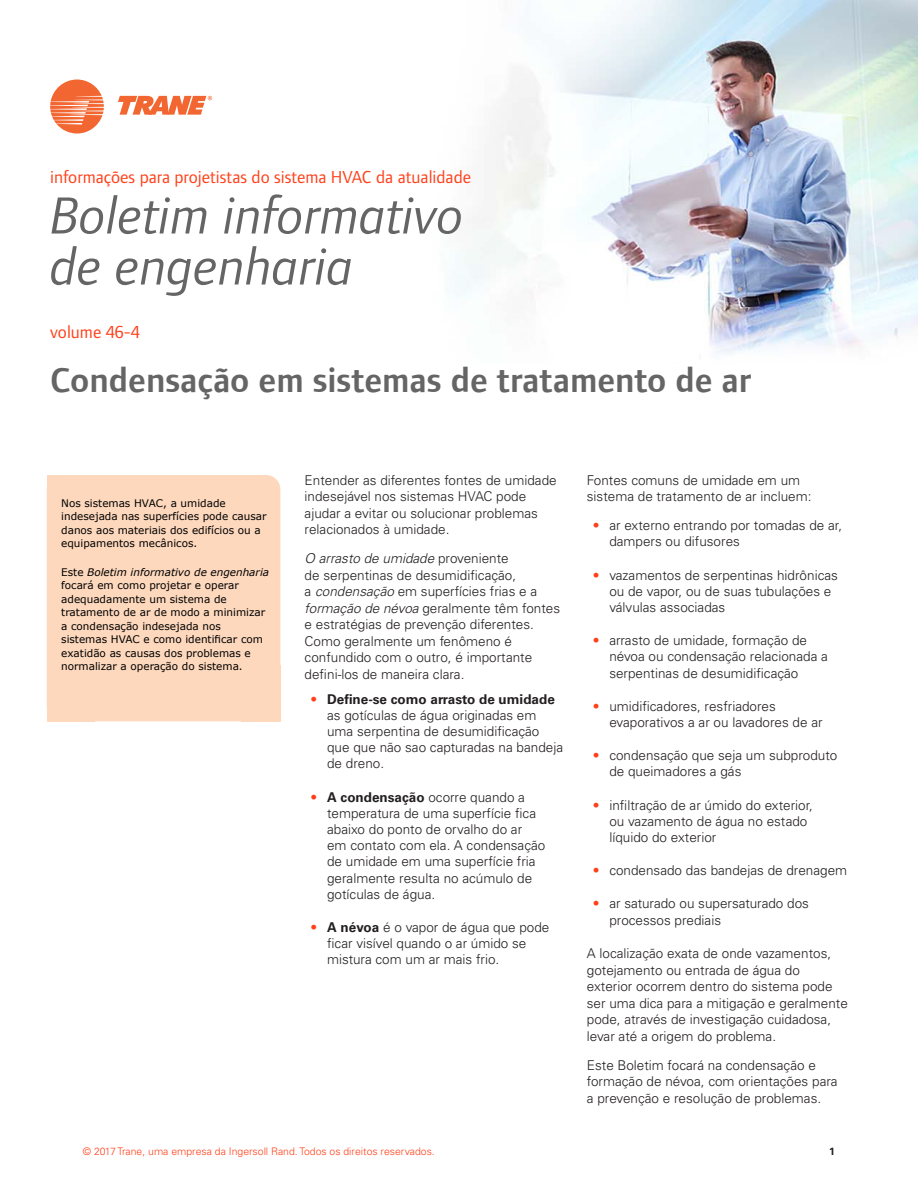
<style>
.page{position:relative;width:918px;height:1188px;background:#fff}
.page>*{position:absolute;margin:0;border:0;box-sizing:border-box;transform-origin:0 0}
.t1{font:italic 54px/51px "Foundry Form Sans";color:#656565}
.t2{font:36px "Foundry Form Sans Demi OSF";color:#656565}
.Orange_FFSBook{font:18px "Foundry Form Sans";color:#ff401a}
.Paragraph2{font:300 13.5px/16.2px "Univers LT Std";color:#231f20}
.Paragraph1{font:10.5px/13.5px "Verdana";color:#000}
.t3{font:300 10.5px "Univers LT Std";color:#ff401a}
.t4{font:700 10.5px "Univers LT Std";color:#231f20}
.s1{font-style:italic}
.s2{color:#ff401a}
.s3{font-weight:700}
</style>
<div class="page">
<img style="left:72px;top:0;width:846px;height:354px">
<svg style="left:118px;top:96px;width:94px;height:19px"></svg>
<svg style="left:50px;top:80px;width:54px;height:53px"></svg>
<div style="left:47px;top:475px;width:233px;height:246px;background:#fdd8bd;border-radius:14px"></div>
<div style="left:47px;top:475px;width:46px;height:53px;background:#fdd8bd"></div>
<div style="left:47px;top:668px;width:48px;height:53px;background:#fdd8bd"></div>
<div style="left:241px;top:665px;width:39px;height:56px;background:#fdd8bd"></div>
<p class="Orange_FFSBook" style="left:50px;top:166px;width:422px">informações para projetistas do sistema HVAC da atualidade</p>
<p class="t1" style="left:50px;top:190px;width:415px">Boletim informativo de engenharia</p>
<p class="Orange_FFSBook" style="left:50px;top:322px;width:91px">volume 46-4</p>
<p class="t2" style="left:50px;top:360px;width:703px">Condensação em sistemas de tratamento de ar</p>
<p class="Paragraph1" style="left:61px;top:496px;width:207px">Nos sistemas HVAC, a umidade indesejada nas superfícies pode causar danos aos materiais dos edifícios ou a equipamentos mecânicos.</p>
<p class="Paragraph1" style="left:61px;top:565px;width:209px">Este <span class="s1">Boletim informativo de engenharia </span>focará em como projetar e operar adequadamente um sistema de tratamento de ar de modo a minimizar a condensação indesejada nos sistemas HVAC e como identificar com exatidão as causas dos problemas e normalizar a operação do sistema.</p>
<p class="Paragraph2" style="left:305px;top:472px;width:254px">Entender as diferentes fontes de umidade indesejável nos sistemas HVAC pode ajudar a evitar ou solucionar problemas relacionados à umidade.</p>
<p class="Paragraph2" style="left:305px;top:550px;width:257px"><span class="s1">O arrasto de umidade</span> proveniente<br>de serpentinas de desumidificação,<br>a <span class="s1">condensação</span> em superfícies frias e a <span class="s1">formação de névoa</span> geralmente têm fontes e estratégias de prevenção diferentes.<br>Como geralmente um fenômeno é confundido com o outro, é importante defini-los de maneira clara.</p>
<p class="Paragraph2" style="left:327px;top:691px;width:238px;text-indent:-16px"><span class="s2">•</span> <span class="s3">Define-se como arrasto de umidade </span>as gotículas de água originadas em uma serpentina de desumidificação que que não sao capturadas na bandeja de dreno.</p>
<p class="Paragraph2" style="left:327px;top:789px;width:220px;text-indent:-16px"><span class="s2">•</span> <span class="s3">A condensação</span> ocorre quando a temperatura de uma superfície fica abaixo do ponto de orvalho do ar<br>em contato com ela. A condensação de umidade em uma superfície fria geralmente resulta no acúmulo de gotículas de água.</p>
<p class="Paragraph2" style="left:327px;top:919px;width:224px;text-indent:-16px"><span class="s2">•</span> <span class="s3">A névoa</span> é o vapor de água que pode ficar visível quando o ar úmido se mistura com um ar mais frio.</p>
<p class="Paragraph2" style="left:587px;top:472px;width:226px">Fontes comuns de umidade em um sistema de tratamento de ar incluem:</p>
<p class="Paragraph2" style="left:609px;top:517px;width:234px;text-indent:-16px"><span class="s2">•</span> ar externo entrando por tomadas de ar, dampers ou difusores</p>
<p class="Paragraph2" style="left:609px;top:567px;width:230px;text-indent:-16px"><span class="s2">•</span> vazamentos de serpentinas hidrônicas ou de vapor, ou de suas tubulações e válvulas associadas</p>
<p class="Paragraph2" style="left:609px;top:632px;width:220px;text-indent:-16px"><span class="s2">•</span> arrasto de umidade, formação de névoa ou condensação relacionada a serpentinas de desumidificação</p>
<p class="Paragraph2" style="left:609px;top:698px;width:215px;text-indent:-16px"><span class="s2">•</span> umidificadores, resfriadores evaporativos a ar ou lavadores de ar</p>
<p class="Paragraph2" style="left:609px;top:747px;width:230px;text-indent:-16px"><span class="s2">•</span> condensação que seja um subproduto de queimadores a gás</p>
<p class="Paragraph2" style="left:609px;top:797px;width:205px;text-indent:-16px"><span class="s2">•</span> infiltração de ar úmido do exterior, ou vazamento de água no estado líquido do exterior</p>
<p class="Paragraph2" style="left:593px;top:862px;width:256px"><span class="s2">•</span> condensado das bandejas de drenagem</p>
<p class="Paragraph2" style="left:609px;top:896px;width:201px;text-indent:-16px"><span class="s2">•</span> ar saturado ou supersaturado dos processos prediais</p>
<p class="Paragraph2" style="left:587px;top:945px;width:262px">A localização exata de onde vazamentos, gotejamento ou entrada de água do exterior ocorrem dentro do sistema pode ser uma dica para a mitigação e geralmente pode, através de investigação cuidadosa, levar até a origem do problema.</p>
<p class="Paragraph2" style="left:587px;top:1057px;width:252px">Este Boletim focará na condensação e formação de névoa, com orientações para a prevenção e resolução de problemas.</p>
<p class="t3" style="left:83px;top:1145px;width:353px">© 2017 Trane, uma empresa da Ingersoll Rand. Todos os direitos reservados.</p>
<p class="t4" style="left:829px;top:1145px;width:7px">1</p>
</div>
